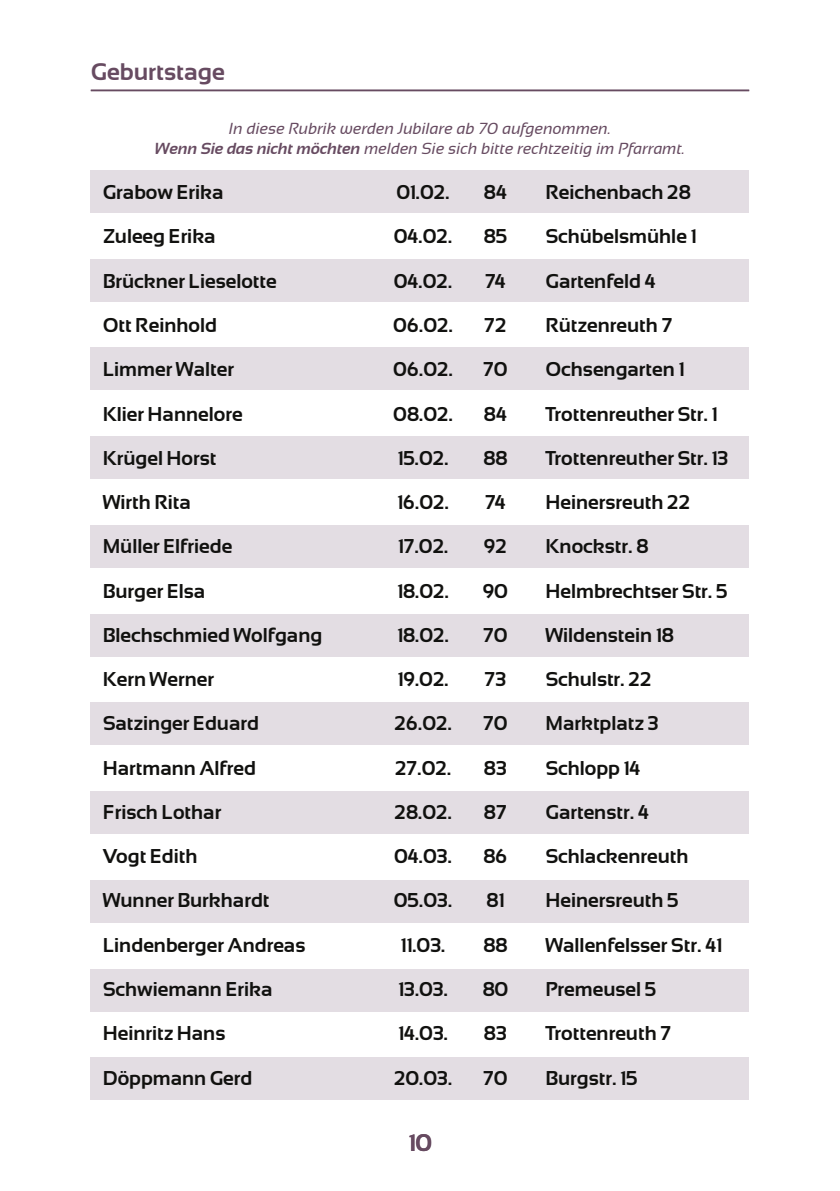
<style>
.page{position:relative;width:840px;height:1191px;background:#fff}
.page>*{position:absolute;margin:0;border:0;box-sizing:border-box;transform-origin:0 0}
.Grundtext_fett{font:700 24px "Sansation";color:#674b61}
.Grundtext_fett-2{font:700 20px "Sansation";color:#11110f}
.Grundtext_fett-3{font:italic 16px "Sansation";color:#674b61}
.s1{font-weight:700}
</style>
<div class="page">
<hr style="left:91px;top:90px;width:657px;height:1px;background:#674b61">
<div style="left:91px;top:170px;width:657px;height:42px;background:#e3dde3"></div>
<div style="left:91px;top:259px;width:657px;height:42px;background:#e3dde3"></div>
<div style="left:91px;top:347px;width:657px;height:43px;background:#e3dde3"></div>
<div style="left:91px;top:436px;width:657px;height:43px;background:#e3dde3"></div>
<div style="left:91px;top:525px;width:657px;height:42px;background:#e3dde3"></div>
<div style="left:91px;top:614px;width:657px;height:42px;background:#e3dde3"></div>
<div style="left:91px;top:702px;width:657px;height:43px;background:#e3dde3"></div>
<div style="left:91px;top:791px;width:657px;height:43px;background:#e3dde3"></div>
<div style="left:91px;top:880px;width:657px;height:42px;background:#e3dde3"></div>
<div style="left:91px;top:969px;width:657px;height:42px;background:#e3dde3"></div>
<div style="left:91px;top:1057px;width:657px;height:43px;background:#e3dde3"></div>
<p class="Grundtext_fett" style="left:91px;top:58px;width:135px">Geburtstage</p>
<p class="Grundtext_fett-3" style="left:229px;top:120px;width:383px">In diese Rubrik werden Jubilare ab 70 aufgenommen.</p>
<p class="Grundtext_fett-3" style="left:155px;top:139px;width:531px"><span class="s1">Wenn Sie das nicht möchten</span> melden Sie sich bitte rechtzeitig im Pfarramt.</p>
<p class="Grundtext_fett-2" style="left:103px;top:181px;width:122px">Grabow Erika</p>
<p class="Grundtext_fett-2" style="left:396px;top:181px;width:55px">01.02.</p>
<p class="Grundtext_fett-2" style="left:483px;top:181px;width:25px">84</p>
<p class="Grundtext_fett-2" style="left:545px;top:181px;width:146px">Reichenbach 28</p>
<p class="Grundtext_fett-2" style="left:103px;top:225px;width:114px">Zuleeg Erika</p>
<p class="Grundtext_fett-2" style="left:393px;top:225px;width:60px">04.02.</p>
<p class="Grundtext_fett-2" style="left:483px;top:225px;width:25px">85</p>
<p class="Grundtext_fett-2" style="left:545px;top:225px;width:152px">Schübelsmühle 1</p>
<p class="Grundtext_fett-2" style="left:103px;top:270px;width:175px">Brückner Lieselotte</p>
<p class="Grundtext_fett-2" style="left:393px;top:270px;width:60px">04.02.</p>
<p class="Grundtext_fett-2" style="left:484px;top:270px;width:22px">74</p>
<p class="Grundtext_fett-2" style="left:545px;top:270px;width:112px">Gartenfeld 4</p>
<p class="Grundtext_fett-2" style="left:103px;top:314px;width:116px">Ott Reinhold</p>
<p class="Grundtext_fett-2" style="left:393px;top:314px;width:61px">06.02.</p>
<p class="Grundtext_fett-2" style="left:483px;top:314px;width:24px">72</p>
<p class="Grundtext_fett-2" style="left:545px;top:314px;width:128px">Rützenreuth 7</p>
<p class="Grundtext_fett-2" style="left:103px;top:358px;width:133px">Limmer Walter</p>
<p class="Grundtext_fett-2" style="left:393px;top:358px;width:61px">06.02.</p>
<p class="Grundtext_fett-2" style="left:482px;top:358px;width:26px">70</p>
<p class="Grundtext_fett-2" style="left:545px;top:358px;width:140px">Ochsengarten 1</p>
<p class="Grundtext_fett-2" style="left:103px;top:402px;width:141px">Klier Hannelore</p>
<p class="Grundtext_fett-2" style="left:393px;top:402px;width:61px">08.02.</p>
<p class="Grundtext_fett-2" style="left:483px;top:402px;width:25px">84</p>
<p class="Grundtext_fett-2" style="left:545px;top:402px;width:173px">Trottenreuther Str. 1</p>
<p class="Grundtext_fett-2" style="left:103px;top:447px;width:115px">Krügel Horst</p>
<p class="Grundtext_fett-2" style="left:397px;top:447px;width:53px">15.02.</p>
<p class="Grundtext_fett-2" style="left:482px;top:447px;width:26px">88</p>
<p class="Grundtext_fett-2" style="left:545px;top:447px;width:184px">Trottenreuther Str. 13</p>
<p class="Grundtext_fett-2" style="left:103px;top:491px;width:90px">Wirth Rita</p>
<p class="Grundtext_fett-2" style="left:397px;top:491px;width:53px">16.02.</p>
<p class="Grundtext_fett-2" style="left:484px;top:491px;width:22px">74</p>
<p class="Grundtext_fett-2" style="left:545px;top:491px;width:146px">Heinersreuth 22</p>
<p class="Grundtext_fett-2" style="left:103px;top:535px;width:131px">Müller Elfriede</p>
<p class="Grundtext_fett-2" style="left:397px;top:535px;width:52px">17.02.</p>
<p class="Grundtext_fett-2" style="left:483px;top:535px;width:25px">92</p>
<p class="Grundtext_fett-2" style="left:545px;top:535px;width:104px">Knockstr. 8</p>
<p class="Grundtext_fett-2" style="left:103px;top:579px;width:104px">Burger Elsa</p>
<p class="Grundtext_fett-2" style="left:397px;top:579px;width:53px">18.02.</p>
<p class="Grundtext_fett-2" style="left:482px;top:579px;width:27px">90</p>
<p class="Grundtext_fett-2" style="left:545px;top:579px;width:183px">Helmbrechtser Str. 5</p>
<p class="Grundtext_fett-2" style="left:103px;top:624px;width:221px">Blechschmied Wolfgang</p>
<p class="Grundtext_fett-2" style="left:397px;top:624px;width:53px">18.02.</p>
<p class="Grundtext_fett-2" style="left:482px;top:624px;width:26px">70</p>
<p class="Grundtext_fett-2" style="left:545px;top:624px;width:129px">Wildenstein 18</p>
<p class="Grundtext_fett-2" style="left:103px;top:668px;width:113px">Kern Werner</p>
<p class="Grundtext_fett-2" style="left:397px;top:668px;width:53px">19.02.</p>
<p class="Grundtext_fett-2" style="left:484px;top:668px;width:23px">73</p>
<p class="Grundtext_fett-2" style="left:545px;top:668px;width:107px">Schulstr. 22</p>
<p class="Grundtext_fett-2" style="left:103px;top:712px;width:158px">Satzinger Eduard</p>
<p class="Grundtext_fett-2" style="left:394px;top:712px;width:59px">26.02.</p>
<p class="Grundtext_fett-2" style="left:482px;top:712px;width:26px">70</p>
<p class="Grundtext_fett-2" style="left:545px;top:712px;width:114px">Marktplatz 3</p>
<p class="Grundtext_fett-2" style="left:103px;top:756px;width:155px">Hartmann Alfred</p>
<p class="Grundtext_fett-2" style="left:394px;top:756px;width:58px">27.02.</p>
<p class="Grundtext_fett-2" style="left:483px;top:756px;width:24px">83</p>
<p class="Grundtext_fett-2" style="left:545px;top:756px;width:96px">Schlopp 14</p>
<p class="Grundtext_fett-2" style="left:103px;top:801px;width:120px">Frisch Lothar</p>
<p class="Grundtext_fett-2" style="left:394px;top:801px;width:59px">28.02.</p>
<p class="Grundtext_fett-2" style="left:483px;top:801px;width:25px">87</p>
<p class="Grundtext_fett-2" style="left:545px;top:801px;width:105px">Gartenstr. 4</p>
<p class="Grundtext_fett-2" style="left:103px;top:845px;width:96px">Vogt Edith</p>
<p class="Grundtext_fett-2" style="left:394px;top:845px;width:59px">04.03.</p>
<p class="Grundtext_fett-2" style="left:483px;top:845px;width:26px">86</p>
<p class="Grundtext_fett-2" style="left:545px;top:845px;width:144px">Schlackenreuth</p>
<p class="Grundtext_fett-2" style="left:103px;top:889px;width:168px">Wunner Burkhardt</p>
<p class="Grundtext_fett-2" style="left:393px;top:889px;width:60px">05.03.</p>
<p class="Grundtext_fett-2" style="left:486px;top:889px;width:19px">81</p>
<p class="Grundtext_fett-2" style="left:545px;top:889px;width:134px">Heinersreuth 5</p>
<p class="Grundtext_fett-2" style="left:103px;top:933px;width:204px">Lindenberger Andreas</p>
<p class="Grundtext_fett-2" style="left:400px;top:933px;width:46px">11.03.</p>
<p class="Grundtext_fett-2" style="left:482px;top:933px;width:26px">88</p>
<p class="Grundtext_fett-2" style="left:545px;top:933px;width:178px">Wallenfelsser Str. 41</p>
<p class="Grundtext_fett-2" style="left:103px;top:978px;width:171px">Schwiemann Erika</p>
<p class="Grundtext_fett-2" style="left:398px;top:978px;width:51px">13.03.</p>
<p class="Grundtext_fett-2" style="left:482px;top:978px;width:27px">80</p>
<p class="Grundtext_fett-2" style="left:545px;top:978px;width:112px">Premeusel 5</p>
<p class="Grundtext_fett-2" style="left:103px;top:1022px;width:124px">Heinritz Hans</p>
<p class="Grundtext_fett-2" style="left:398px;top:1022px;width:52px">14.03.</p>
<p class="Grundtext_fett-2" style="left:483px;top:1022px;width:24px">83</p>
<p class="Grundtext_fett-2" style="left:545px;top:1022px;width:127px">Trottenreuth 7</p>
<p class="Grundtext_fett-2" style="left:103px;top:1066px;width:151px">Döppmann Gerd</p>
<p class="Grundtext_fett-2" style="left:393px;top:1066px;width:60px">20.03.</p>
<p class="Grundtext_fett-2" style="left:482px;top:1066px;width:26px">70</p>
<p class="Grundtext_fett-2" style="left:545px;top:1066px;width:93px">Burgstr. 15</p>
<p class="Grundtext_fett" style="left:408px;top:1129px;width:24px">10</p>
</div>
